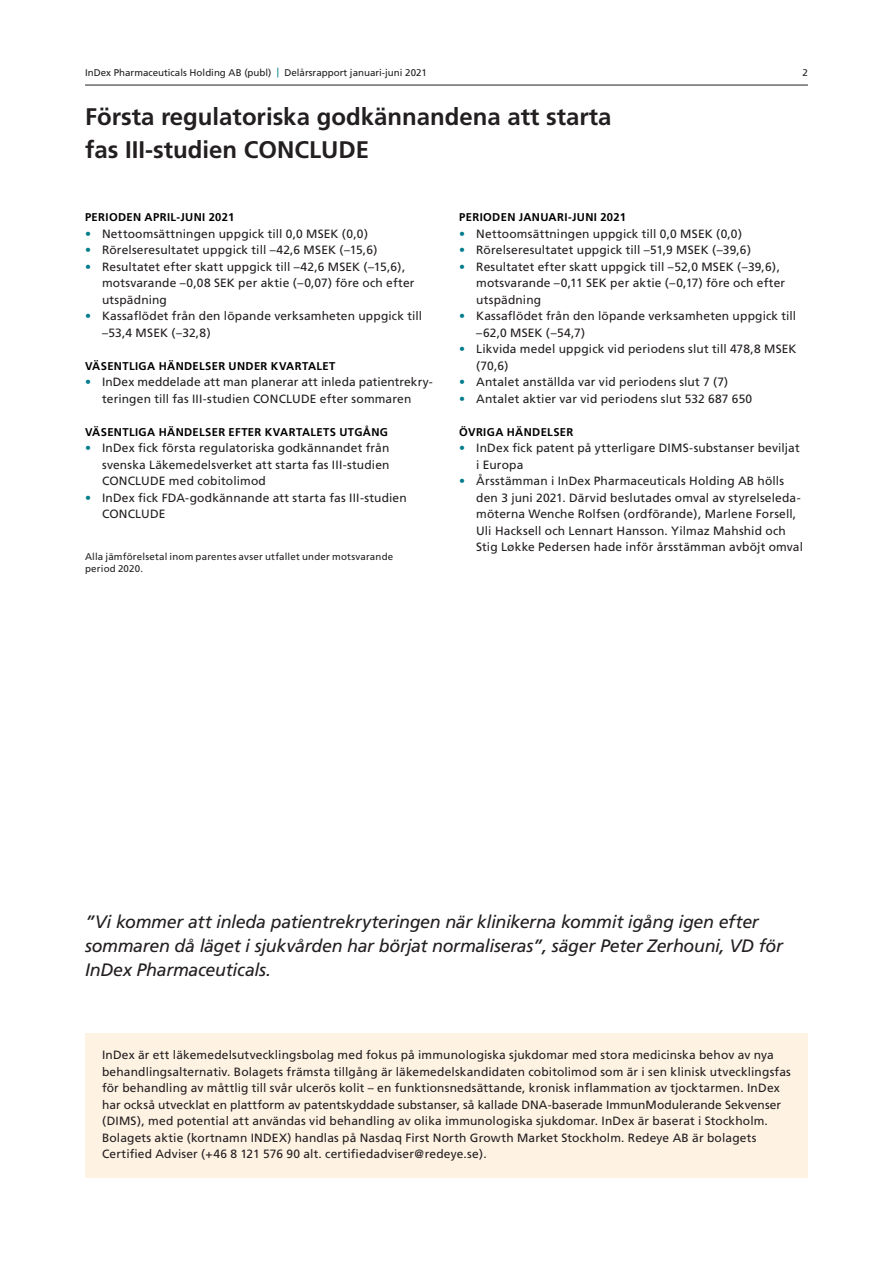
<style>
.page{position:relative;width:893px;height:1263px;background:#fff}
.page>*{position:absolute;margin:0;border:0;box-sizing:border-box;transform-origin:0 0}
.t1{font:700 24px/33px "Frutiger";color:#231f20}
.t2{font:italic 18px/24px "Frutiger";letter-spacing:-.02em;color:#231f20}
.t3{font:12px/16.5px "Frutiger";letter-spacing:.01em;color:#231f20}
.t4{font:700 11.25px "Frutiger";letter-spacing:.03em;color:#000001}
.t5{font:9.75px/12px "Frutiger";letter-spacing:.01em;color:#231f20}
.s1{color:#007d8c}
</style>
<div class="page">
<hr style="left:85px;top:85px;width:723px;height:1px;background:#231f20">
<div style="left:85px;top:1033px;width:723px;height:145px;background:#fef2e3"></div>
<p class="t5" style="left:85px;top:67px;width:343px">InDex Pharmaceuticals Holding AB (publ) <span class="s1">|</span> Delårsrapport januari-juni 2021</p>
<p class="t5" style="left:802px;top:67px;width:7px">2</p>
<h1 class="t1" style="left:85px;top:100px;width:528px">Första regulatoriska godkännandena att starta fas III-studien CONCLUDE</h1>
<p class="t4" style="left:85px;top:211px;width:151px">PERIODEN APRIL-JUNI 2021</p>
<p class="t3" style="left:85px;top:225px;width:285px"><span class="s1">•</span> Nettoomsättningen uppgick till 0,0 MSEK (0,0)</p>
<p class="t3" style="left:85px;top:242px;width:294px"><span class="s1">•</span> Rörelseresultatet uppgick till –42,6 MSEK (–15,6)</p>
<p class="t3" style="left:102px;top:258px;width:314px;text-indent:-17px"><span class="s1">•</span> Resultatet efter skatt uppgick till –42,6 MSEK (–15,6), motsvarande –0,08 SEK per aktie (–0,07) före och efter utspädning</p>
<p class="t3" style="left:102px;top:308px;width:322px;text-indent:-17px"><span class="s1">•</span> Kassaflödet från den löpande verksamheten uppgick till –53,4 MSEK (–32,8)</p>
<p class="t4" style="left:85px;top:359px;width:252px">VÄSENTLIGA HÄNDELSER UNDER KVARTALET</p>
<p class="t3" style="left:85px;top:374px;width:349px;text-align:center"><span class="s1">•</span> InDex meddelade att man planerar att inleda patientrekry&shy;teringen till fas III-studien CONCLUDE efter sommaren</p>
<p class="t4" style="left:85px;top:425px;width:304px">VÄSENTLIGA HÄNDELSER EFTER KVARTALETS UTGÅNG</p>
<p class="t3" style="left:102px;top:440px;width:289px;text-align:justify;text-indent:-17px"><span class="s1">•</span> InDex fick första regulatoriska godkännandet från svenska Läkemedelsverket att starta fas III-studien CONCLUDE med cobitolimod</p>
<p class="t3" style="left:102px;top:489px;width:306px;text-indent:-17px"><span class="s1">•</span> InDex fick FDA-godkännande att starta fas III-studien<br>CONCLUDE</p>
<p class="t5" style="left:85px;top:551px;width:310px">Alla jämförelsetal inom parentes avser utfallet under motsvarande period 2020.</p>
<p class="t4" style="left:459px;top:211px;width:168px">PERIODEN JANUARI-JUNI 2021</p>
<p class="t3" style="left:459px;top:225px;width:285px"><span class="s1">•</span> Nettoomsättningen uppgick till 0,0 MSEK (0,0)</p>
<p class="t3" style="left:459px;top:242px;width:293px"><span class="s1">•</span> Rörelseresultatet uppgick till –51,9 MSEK (–39,6)</p>
<p class="t3" style="left:476px;top:258px;width:310px;text-indent:-17px"><span class="s1">•</span> Resultatet efter skatt uppgick till –52,0 MSEK (–39,6), motsvarande –0,11 SEK per aktie (–0,17) före och efter utspädning</p>
<p class="t3" style="left:476px;top:308px;width:322px;text-indent:-17px"><span class="s1">•</span> Kassaflödet från den löpande verksamheten uppgick till –62,0 MSEK (–54,7)</p>
<p class="t3" style="left:476px;top:341px;width:322px;text-indent:-17px"><span class="s1">•</span> Likvida medel uppgick vid periodens slut till 478,8 MSEK (70,6)</p>
<p class="t3" style="left:459px;top:374px;width:271px"><span class="s1">•</span> Antalet anställda var vid periodens slut 7 (7)</p>
<p class="t3" style="left:459px;top:390px;width:294px"><span class="s1">•</span> Antalet aktier var vid periodens slut 532 687 650</p>
<p class="t4" style="left:459px;top:425px;width:116px">ÖVRIGA HÄNDELSER</p>
<p class="t3" style="left:476px;top:440px;width:325px;text-indent:-17px"><span class="s1">•</span> InDex fick patent på ytterligare DIMS-substanser beviljat i Europa</p>
<p class="t3" style="left:476px;top:473px;width:328px;text-indent:-17px"><span class="s1">•</span> Årsstämman i InDex Pharmaceuticals Holding AB hölls den 3 juni 2021. Därvid beslutades omval av styrelseleda&shy;möterna Wenche Rolfsen (ordförande), Marlene Forsell, Uli Hacksell och Lennart Hansson. Yilmaz Mahshid och Stig Løkke Pedersen hade inför årsstämman avböjt omval</p>
<h2 class="t2" style="left:85px;top:910px;width:699px">”Vi kommer att inleda patientrekryteringen när klinikerna kommit igång igen efter sommaren då läget i sjukvården har börjat normaliseras”, säger Peter Zerhouni, VD för<br>InDex Pharmaceuticals.</h2>
<p class="t3" style="left:102px;top:1047px;width:690px">InDex är ett läkemedelsutvecklingsbolag med fokus på immunologiska sjukdomar med stora medicinska behov av nya behandlingsalternativ. Bolagets främsta tillgång är läkemedelskandidaten cobitolimod som är i sen klinisk utvecklingsfas för behandling av måttlig till svår ulcerös kolit – en funktionsnedsättande, kronisk inflammation av tjocktarmen. InDex har också utvecklat en plattform av patentskyddade substanser, så kallade DNA-baserade ImmunModulerande Sekvenser (DIMS), med potential att användas vid behandling av olika immunologiska sjukdomar. InDex är baserat i Stockholm.<br>Bolagets aktie (kortnamn INDEX) handlas på Nasdaq First North Growth Market Stockholm. Redeye AB är bolagets Certified Adviser (+46 8 121 576 90 alt. certifiedadviser@redeye.se).</p>
</div>
